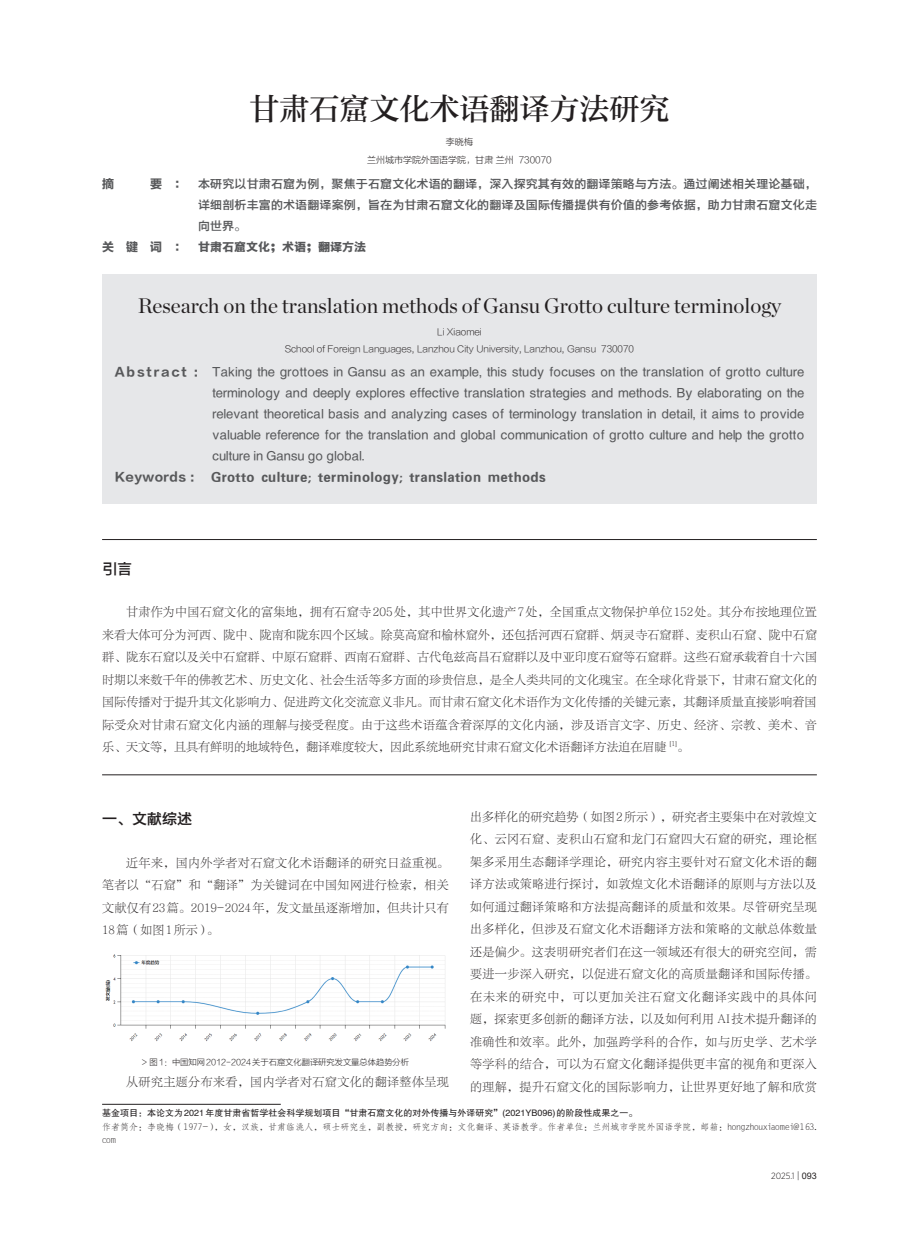
<style>
.page{position:relative;width:919px;height:1238px;background:#fff}
.page>*{position:absolute;margin:0;border:0;box-sizing:border-box;transform-origin:0 0}
.标题{font:30px "FZZHUNYSK GBK1 0";color:#231f20}
.英文标题{font:21px "Chronicle Display";color:#231f20}
.一{font:15px "FZYDZHK GBK1 0";color:#231f20}
.正文{font:12px/22.5px "FZLTSK GBK1 0";letter-spacing:.035em;color:#231f20;text-align:justify}
.英文摘要{font:12px/21px "FZYDZHK GBK1 0";letter-spacing:.03em;color:#57585a;text-align:justify}
.摘要{font:12px/21px "FZYDZHK GBK1 0";letter-spacing:.01em;color:#57585a;text-align:justify}
.英文关键词{font:12px "FZYDCHK GBK1 0";letter-spacing:.03em;color:#57585a}
.关键词{font:12px "FZYDCHK GBK1 0";color:#57585a}
.英文关键词-2{font:12px "FZLTDHK GBK1 0";letter-spacing:.03em;color:#57585a}
.摘要-2{font:12px "FZLTDHK GBK1 0";color:#57585a}
.作者简介无线{font:9px/13.5px "FZFSK GBK1 0";color:#231f20}
.基金{font:9px "FZHTK GBK1 0";color:#231f20}
.英文单位{font:9px "FZLTXHK GBK1 0";color:#231f20}
.单位{font:9px "FZLTXHK GBK1 0";color:#231f20}
.t1{font:300 9px "Gotham Narrow";color:#231f20}
.英文作者{font:9px "FZLTXHK GBK1 0";color:#231f20}
.作者{font:9px "FZLTXHK GBK1 0";color:#231f20}
.t2{font:8.25px "FZLTXHK GBK1 0";color:#231f20}
.正文-2{font:7.05px "FZLTSK GBK1 0";color:#231f20}
.s1{font-family:"FZLTDHK GBK1 0"}
.s2{font-family:"FZLTKHK GBK1 0";font-weight:400}
.s3{font-family:"Arial";font-weight:400}
</style>
<div class="page">
<img style="left:105px;top:954px;width:341px;height:87px">
<hr style="left:102px;top:1103px;width:179px;height:1px;background:#231f20">
<div style="left:102px;top:274px;width:714px;height:230px;background:#e6e7e9"></div>
<hr style="left:102px;top:539px;width:714px;height:1px;background:#231f20">
<hr style="left:102px;top:774px;width:714px;height:1px;background:#231f20">
<p class="标题" style="left:249px;top:91px;width:421px">甘肃石窟文化术语翻译方法研究</p>
<p class="作者" style="left:446px;top:137px;width:28px">李晓梅</p>
<p class="单位" style="left:367px;top:155px;width:186px">兰州城市学院外国语学院，甘肃 兰州 730070</p>
<p class="摘要-2" style="left:102px;top:177px;width:13px">摘</p>
<p class="摘要" style="left:198px;top:174px;width:620px;text-indent:-48px"><span class="s1">要 ：</span> 本研究以甘肃石窟为例，聚焦于石窟文化术语的翻译，深入探究其有效的翻译策略与方法。通过阐述相关理论基础，详细剖析丰富的术语翻译案例，旨在为甘肃石窟文化的翻译及国际传播提供有价值的参考依据，助力甘肃石窟文化走向世界。</p>
<p class="关键词" style="left:102px;top:240px;width:265px"><span class="s1">关 键 词 ：</span> 甘肃石窟文化；术语；翻译方法</p>
<p class="英文标题" style="left:138px;top:290px;width:644px">Research on the translation methods of Gansu Grotto culture terminology</p>
<p class="英文作者" style="left:437px;top:327px;width:46px">Li Xiaomei</p>
<p class="英文单位" style="left:285px;top:344px;width:351px">School of Foreign Languages, Lanzhou City University, Lanzhou, Gansu 730070</p>
<p class="英文摘要" style="left:212px;top:361px;width:593px;text-indent:-98px"><span class="s1">Abstract :</span> Taking the grottoes in Gansu as an example, this study focuses on the translation of grotto culture terminology and deeply explores effective translation strategies and methods. By elaborating on the relevant theoretical basis and analyzing cases of terminology translation in detail, it aims to provide valuable reference for the translation and global communication of grotto culture and help the grotto culture in Gansu go global.</p>
<p class="英文关键词-2" style="left:115px;top:470px;width:81px">Keywords :</p>
<p class="英文关键词" style="left:211px;top:470px;width:336px">Grotto culture; terminology; translation methods</p>
<p class="一" style="left:102px;top:560px;width:31px">引言</p>
<p class="正文" style="left:102px;top:601px;width:716px;text-indent:24px">甘肃作为中国石窟文化的富集地，拥有石窟寺205处，其中世界文化遗产7处，全国重点文物保护单位152处。其分布按地理位置来看大体可分为河西、陇中、陇南和陇东四个区域。除莫高窟和榆林窟外，还包括河西石窟群、炳灵寺石窟群、麦积山石窟、陇中石窟群、陇东石窟以及关中石窟群、中原石窟群、西南石窟群、古代龟兹高昌石窟群以及中亚印度石窟等石窟群。这些石窟承载着自十六国时期以来数千年的佛教艺术、历史文化、社会生活等多方面的珍贵信息，是全人类共同的文化瑰宝。在全球化背景下，甘肃石窟文化的国际传播对于提升其文化影响力、促进跨文化交流意义非凡。而甘肃石窟文化术语作为文化传播的关键元素，其翻译质量直接影响着国际受众对甘肃石窟文化内涵的理解与接受程度。由于这些术语蕴含着深厚的文化内涵，涉及语言文字、历史、经济、宗教、美术、音乐、天文等，且具有鲜明的地域特色，翻译难度较大，因此系统地研究甘肃石窟文化术语翻译方法迫在眉睫</p>
<p class="正文-2" style="left:669px;top:739px;width:9px">[1]</p>
<p class="正文" style="left:677px;top:736px;width:13px">。</p>
<p class="正文" style="left:470px;top:805px;width:348px">出多样化的研究趋势（如图 2所示），研究者主要集中在对敦煌文化、云冈石窟、麦积山石窟和龙门石窟四大石窟的研究，理论框架多采用生态翻译学理论，研究内容主要针对石窟文化术语的翻译方法或策略进行探讨，如敦煌文化术语翻译的原则与方法以及如何通过翻译策略和方法提高翻译的质量和效果。尽管研究呈现出多样化，但涉及石窟文化术语翻译方法和策略的文献总体数量还是偏少。这表明研究者们在这一领域还有很大的研究空间，需要进一步深入研究，以促进石窟文化的高质量翻译和国际传播。在未来的研究中，可以更加关注石窟文化翻译实践中的具体问题，探索更多创新的翻译方法，以及如何利用 AI技术提升翻译的准确性和效率。此外，加强跨学科的合作，如与历史学、艺术学等学科的结合，可以为石窟文化翻译提供更丰富的视角和更深入的理解，提升石窟文化的国际影响力，让世界更好地了解和欣赏</p>
<p class="一" style="left:102px;top:810px;width:91px">一、文献综述</p>
<p class="正文" style="left:102px;top:851px;width:348px;text-indent:24px">近年来，国内外学者对石窟文化术语翻译的研究日益重视。笔者以“石窟”和“翻译”为关键词在中国知网进行检索，相关文献仅有23篇。2019-2024年，发文量虽逐渐增加，但共计只有18篇（如图 1所示）。</p>
<p class="t2" style="left:142px;top:1057px;width:269px">&gt; 图1：中国知网2012-2024关于石窟文化翻译研究发文量总体趋势分析</p>
<p class="正文" style="left:126px;top:1071px;width:324px">从研究主题分布来看，国内学者对石窟文化的翻译整体呈现</p>
<p class="基金" style="left:102px;top:1107px;width:537px">基金项目：本论文为2021年度甘肃省哲学社会科学规划项目“甘肃石窟文化的对外传播与外译研究”(2021YB096)的阶段性成果之一。</p>
<p class="作者简介无线" style="left:102px;top:1119px;width:716px">作者简介：李晓梅（1977-），女，汉族，甘肃临洮人，硕士研究生，副教授，研究方向：文化翻译、英语教学。作者单位：兰州城市学院外国语学院，邮箱：hongzhouxiaomei@163. com</p>
<p class="t1" style="left:771px;top:1170px;width:47px">2025.1 <span class="s2">|</span> <span class="s3">093</span></p>
</div>
